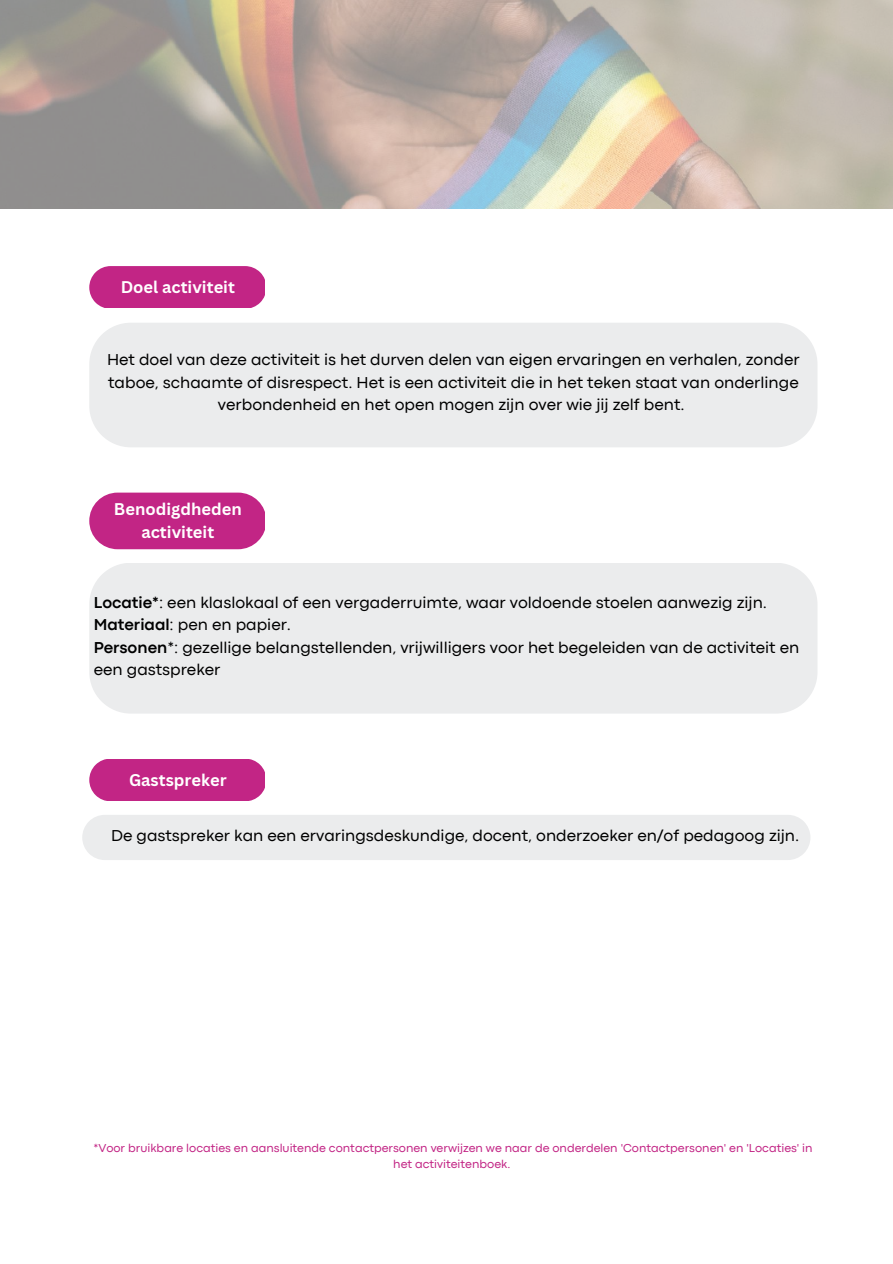
<style>
.page{position:relative;width:893px;height:1264px;background:#fff}
.page>*{position:absolute;margin:0;border:0;box-sizing:border-box;transform-origin:0 0}
.t1{font:16.5px/22.5px "Codec Pro";color:#000;text-align:center}
.t2{font:700 16.5px/22.5px "Canva Sans";color:#fff;text-align:center}
.t3{font:12px/16px "Codec Pro";color:#c22585;text-align:center}
.s1{font-weight:700}
</style>
<div class="page">
<svg style="left:89px;top:266px;width:176px;height:42px"></svg>
<img style="left:0;top:0;width:892px;height:208px">
<div style="left:89px;top:323px;width:728px;height:124px;background:#ebeced"></div>
<div style="left:89px;top:492px;width:176px;height:57px;background:#c22585;border-radius:28px"></div>
<div style="left:89px;top:563px;width:728px;height:150px;background:#ebeced"></div>
<div style="left:89px;top:759px;width:176px;height:41px;background:#c22585"></div>
<div style="left:82px;top:815px;width:728px;height:45px;background:#ebeced"></div>
<p class="t2" style="left:121px;top:275px;width:116px">Doel activiteit</p>
<p class="t1" style="left:107px;top:350px;width:694px">Het doel van deze activiteit is het durven delen van eigen ervaringen en verhalen, zonder taboe, schaamte of disrespect. Het is een activiteit die in het teken staat van onderlinge verbondenheid en het open mogen zijn over wie jij zelf bent.</p>
<p class="t2" style="left:114px;top:497px;width:129px">Benodigdheden activiteit</p>
<p class="t1" style="left:94px;top:592px;width:707px;text-align:left"><span class="s1">Locatie*</span>: een klaslokaal of een vergaderruimte, waar voldoende stoelen aanwezig zijn.<br><span class="s1">Materiaal</span>: pen en papier.<br><span class="s1">Personen</span>*: gezellige belangstellenden, vrijwilligers voor het begeleiden van de activiteit en een gastspreker</p>
<p class="t2" style="left:129px;top:768px;width:99px">Gastspreker</p>
<p class="t1" style="left:111px;top:825px;width:689px">De gastspreker kan een ervaringsdeskundige, docent, onderzoeker en/of pedagoog zijn.</p>
<p class="t3" style="left:93px;top:1141px;width:720px">*Voor bruikbare locaties en aansluitende contactpersonen verwijzen we naar de onderdelen 'Contactpersonen' en 'Locaties' in het activiteitenboek.</p>
</div>
